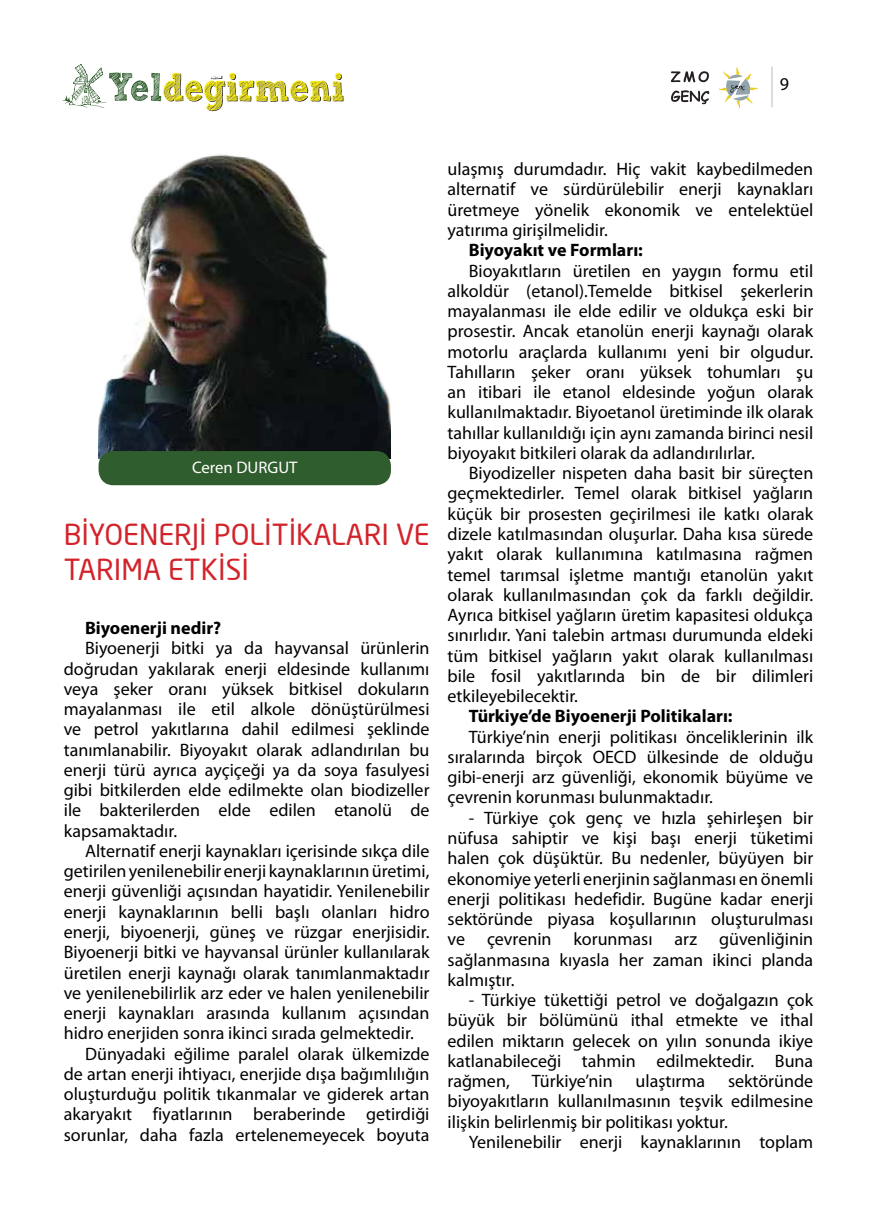
<style>
.page{position:relative;width:876px;height:1217px;background:#fff}
.page>*{position:absolute;margin:0;border:0;box-sizing:border-box;transform-origin:0 0}
.t1{font:28.5px/34.2px "Neo Sans Pro";color:#d2232a}
.t2{font:18px/20.2px "Myriad Pro";color:#000;text-align:justify}
.t3{font:700 18px "Myriad Pro";color:#000}
.t4{font:16.8px "Myriad Pro";color:#fff}
</style>
<div class="page">
<img style="left:99px;top:154px;width:292px;height:304px">
<div style="left:99px;top:451px;width:292px;height:34px;background:#305d2d;border-radius:15px"></div>
<svg style="left:63px;top:64px;width:281px;height:48px"></svg>
<svg style="left:718px;top:67px;width:40px;height:42px"></svg>
<hr style="left:771px;top:67px;width:2px;height:40px;background:#d1d4d4">
<svg style="left:671px;top:71px;width:38px;height:11px"></svg>
<svg style="left:671px;top:90px;width:38px;height:14px"></svg>
<p class="t2" style="left:780px;top:74px;width:11px">9</p>
<p class="t4" style="left:192px;top:457px;width:107px">Ceren DURGUT</p>
<h1 class="t1" style="left:64px;top:517px;width:367px">BİYOENERJİ POLİTİKALARI VE<br>TARIMA ETKİSİ</h1>
<p class="t3" style="left:85px;top:616px;width:138px">Biyoenerji nedir?</p>
<p class="t2" style="left:64px;top:637px;width:367px;text-indent:21px">Biyoenerji bitki ya da hayvansal ürünlerin doğrudan yakılarak enerji eldesinde kullanımı veya şeker oranı yüksek bitkisel dokuların mayalanması ile etil alkole dönüştürülmesi ve petrol yakıtlarına dahil edilmesi şeklinde tanımlanabilir. Biyoyakıt olarak adlandırılan bu enerji türü ayrıca ayçiçeği ya da soya fasulyesi gibi bitkilerden elde edilmekte olan biodizeller ile bakterilerden elde edilen etanolü de kapsamaktadır.</p>
<p class="t2" style="left:85px;top:840px;width:346px">Alternatif enerji kaynakları içerisinde sıkça dile</p>
<p class="t2" style="left:64px;top:860px;width:367px">getirilen yenilenebilir enerji kaynaklarının üretimi,</p>
<p class="t2" style="left:64px;top:880px;width:367px">enerji güvenliği açısından hayatidir. Yenilenebilir</p>
<p class="t2" style="left:64px;top:901px;width:367px">enerji kaynaklarının belli başlı olanları hidro</p>
<p class="t2" style="left:64px;top:921px;width:367px">enerji, biyoenerji, güneş ve rüzgar enerjisidir.</p>
<p class="t2" style="left:64px;top:941px;width:367px">Biyoenerji bitki ve hayvansal ürünler kullanılarak</p>
<p class="t2" style="left:64px;top:961px;width:367px">üretilen enerji kaynağı olarak tanımlanmaktadır</p>
<p class="t2" style="left:64px;top:982px;width:367px">ve yenilenebilirlik arz eder ve halen yenilenebilir</p>
<p class="t2" style="left:64px;top:1002px;width:367px">enerji kaynakları arasında kullanım açısından</p>
<p class="t2" style="left:64px;top:1022px;width:351px">hidro enerjiden sonra ikinci sırada gelmektedir.</p>
<p class="t2" style="left:85px;top:1042px;width:346px">Dünyadaki eğilime paralel olarak ülkemizde</p>
<p class="t2" style="left:64px;top:1063px;width:367px">de artan enerji ihtiyacı, enerjide dışa bağımlılığın</p>
<p class="t2" style="left:64px;top:1083px;width:367px">oluşturduğu politik tıkanmalar ve giderek artan</p>
<p class="t2" style="left:64px;top:1103px;width:367px">akaryakıt fiyatlarının beraberinde getirdiği</p>
<p class="t2" style="left:64px;top:1123px;width:367px">sorunlar, daha fazla ertelenemeyecek boyuta</p>
<p class="t2" style="left:448px;top:159px;width:367px">ulaşmış durumdadır. Hiç vakit kaybedilmeden alternatif ve sürdürülebilir enerji kaynakları üretmeye yönelik ekonomik ve entelektüel yatırıma girişilmelidir.</p>
<p class="t3" style="left:469px;top:238px;width:176px">Biyoyakıt ve Formları:</p>
<p class="t2" style="left:448px;top:260px;width:367px;text-indent:21px">Bioyakıtların üretilen en yaygın formu etil alkoldür (etanol).Temelde bitkisel şekerlerin mayalanması ile elde edilir ve oldukça eski bir prosestir. Ancak etanolün enerji kaynağı olarak motorlu araçlarda kullanımı yeni bir olgudur.<br>Tahılların şeker oranı yüksek tohumları şu an itibari ile etanol eldesinde yoğun olarak kullanılmaktadır. Biyoetanol üretiminde ilk olarak tahıllar kullanıldığı için aynı zamanda birinci nesil biyoyakıt bitkileri olarak da adlandırılırlar.</p>
<p class="t2" style="left:448px;top:462px;width:367px;text-indent:21px">Biyodizeller nispeten daha basit bir süreçten geçmektedirler. Temel olarak bitkisel yağların küçük bir prosesten geçirilmesi ile katkı olarak dizele katılmasından oluşurlar. Daha kısa sürede yakıt olarak kullanımına katılmasına rağmen temel tarımsal işletme mantığı etanolün yakıt olarak kullanılmasından çok da farklı değildir.<br>Ayrıca bitkisel yağların üretim kapasitesi oldukça sınırlıdır. Yani talebin artması durumunda eldeki tüm bitkisel yağların yakıt olarak kullanılması bile fosil yakıtlarında bin de bir dilimleri etkileyebilecektir.</p>
<p class="t3" style="left:469px;top:704px;width:265px">Türkiye’de Biyoenerji Politikaları:</p>
<p class="t2" style="left:448px;top:726px;width:367px;text-indent:21px">Türkiye’nin enerji politikası önceliklerinin ilk sıralarında birçok OECD ülkesinde de olduğu gibi-enerji arz güvenliği, ekonomik büyüme ve çevrenin korunması bulunmaktadır.</p>
<p class="t2" style="left:448px;top:807px;width:367px;text-indent:21px">- Türkiye çok genç ve hızla şehirleşen bir nüfusa sahiptir ve kişi başı enerji tüketimi halen çok düşüktür. Bu nedenler, büyüyen bir ekonomiye yeterli enerjinin sağlanması en önemli enerji politikası hedefidir. Bugüne kadar enerji sektöründe piyasa koşullarının oluşturulması ve çevrenin korunması arz güvenliğinin sağlanmasına kıyasla her zaman ikinci planda kalmıştır.</p>
<p class="t2" style="left:448px;top:989px;width:367px;text-indent:21px">- Türkiye tükettiği petrol ve doğalgazın çok büyük bir bölümünü ithal etmekte ve ithal edilen miktarın gelecek on yılın sonunda ikiye katlanabileceği tahmin edilmektedir. Buna rağmen, Türkiye’nin</p>
<p class="t2" style="left:448px;top:1070px;width:367px;text-indent:280px">sektöründe biyoyakıtların kullanılmasının teşvik edilmesine ilişkin belirlenmiş bir politikası yoktur.</p>
<p class="t2" style="left:469px;top:1131px;width:346px">Yenilenebilir enerji kaynaklarının toplam</p>
<p class="t2" style="left:635px;top:1070px;width:71px">ulaştırma</p>
</div>
